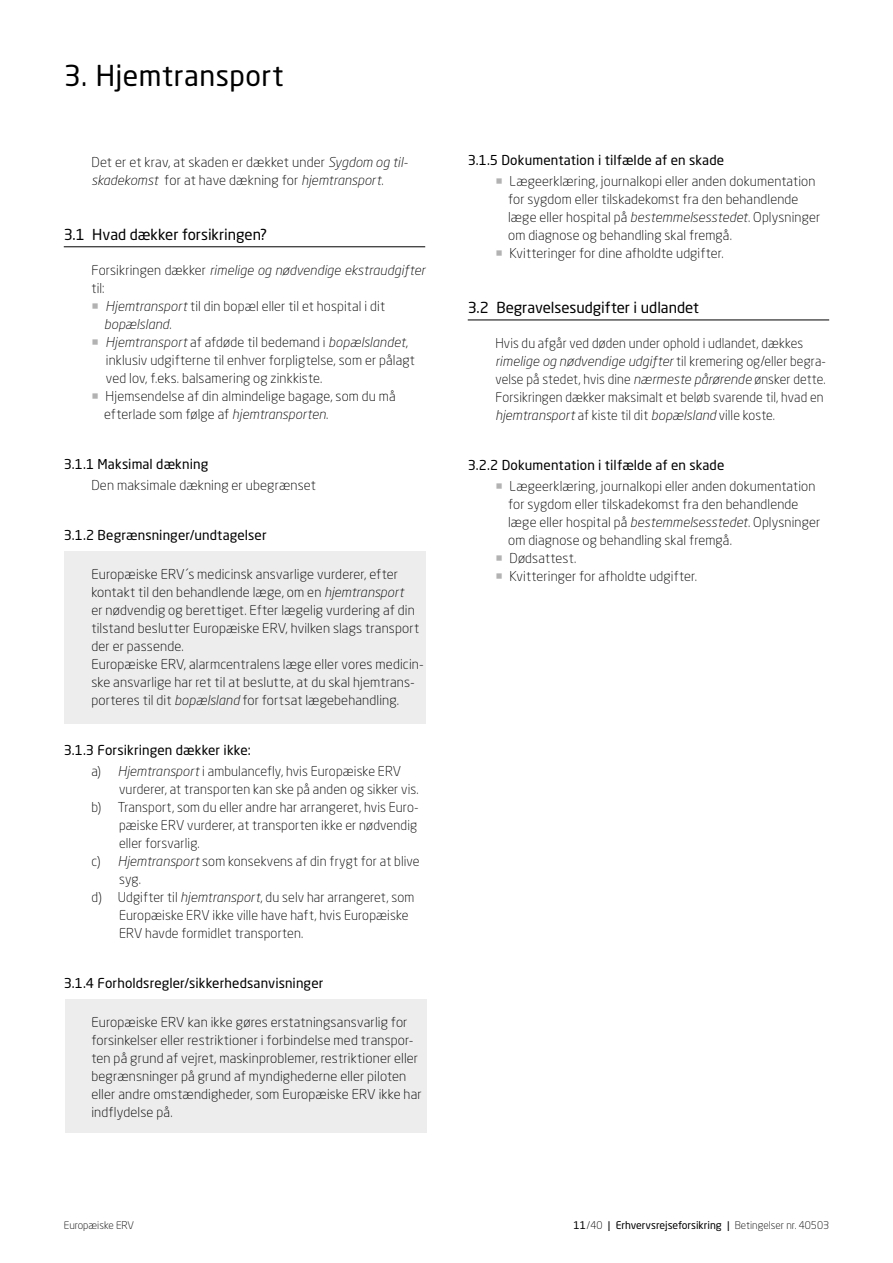
<style>
.page{position:relative;width:893px;height:1263px;background:#fff}
.page>*{position:absolute;margin:0;border:0;box-sizing:border-box;transform-origin:0 0}
.t1{font:28.5px "Neo Sans W1 G";letter-spacing:.02em;color:#000}
.t2{font:15px "Neo Sans W1 G";color:#000}
.t3{font:300 13.5px/18px "Neo Sans W1 G";letter-spacing:.01em;color:#000}
.t4{font:italic 300 13.5px "Neo Sans Pro";letter-spacing:.01em;color:#000}
.t5{font:13.5px "Neo Sans W1 G";letter-spacing:.01em;color:#000}
.t6{font:10.5px "Neo Sans W1 G";color:#000}
.t7{font:300 10.5px "Neo Sans W1 G";color:#000}
.s1{font-family:"Neo Sans Pro";font-style:italic}
.s2{font-family:"Neo Sans W1 G";font-style:normal}
.s3{color:#b3b2b2}
.s4{font-weight:400}
.s5{font-weight:300}
</style>
<div class="page">
<div style="left:65px;top:999px;width:361px;height:134px;background:#ededed"></div>
<div style="left:64px;top:552px;width:361px;height:172px;background:#ededed"></div>
<hr style="left:64px;top:246px;width:361px;height:1px;background:#000">
<hr style="left:468px;top:320px;width:361px;height:1px;background:#000">
<h1 class="t1" style="left:64px;top:58px;width:221px">3. Hjemtransport</h1>
<p class="t3" style="left:91px;top:153px;width:318px">Det er et krav, at skaden er dækket under <span class="s1">Sygdom og til-</span></p>
<p class="t4" style="left:91px;top:172px;width:294px">skadekomst <span class="s2">for at have dækning for</span> hjemtransport<span class="s2">.</span></p>
<p class="t2" style="left:64px;top:225px;width:205px">3.1 Hvad dækker forsikringen?</p>
<p class="t4" style="left:91px;top:262px;width:335px"><span class="s2">Forsikringen dækker</span> rimelige og nødvendige ekstraudgifter</p>
<p class="t3" style="left:91px;top:279px;width:15px">til:</p>
<p class="t3" style="left:91px;top:297px;width:295px"><span class="s3">○</span> <span class="s1">Hjemtransport</span> til din bopæl eller til et hospital i dit</p>
<p class="t4" style="left:104px;top:316px;width:69px">bopælsland<span class="s2">.</span></p>
<p class="t4" style="left:91px;top:334px;width:318px"><span class="s3">○</span> Hjemtransport <span class="s2">af afdøde til bedemand i</span> bopælslandet<span class="s2">,</span></p>
<p class="t3" style="left:106px;top:351px;width:311px">inklusiv udgifterne til enhver forpligtelse, som er pålagt ved lov, f.eks. balsamering og zinkkiste.</p>
<p class="t3" style="left:104px;top:387px;width:293px;text-indent:-13px"><span class="s3">○</span> Hjemsendelse af din almindelige bagage, som du må efterlade som følge af <span class="s1">hjemtransporten</span>.</p>
<p class="t5" style="left:64px;top:456px;width:146px">3.1.1 Maksimal dækning</p>
<p class="t3" style="left:91px;top:476px;width:226px">Den maksimale dækning er ubegrænset</p>
<p class="t5" style="left:64px;top:527px;width:204px">3.1.2 Begrænsninger/undtagelser</p>
<p class="t3" style="left:91px;top:565px;width:334px">Europæiske ERV´s medicinsk ansvarlige vurderer, efter kontakt til den behandlende læge, om en <span class="s1">hjemtransport<br></span>er nødvendig og berettiget. Efter lægelig vurdering af din tilstand beslutter Europæiske ERV, hvilken slags transport der er passende.<br>Europæiske ERV, alarmcentralens læge eller vores medicin&shy;ske ansvarlige har ret til at beslutte, at du skal hjemtrans&shy;porteres til dit <span class="s1">bopælsland</span> for fortsat lægebehandling.</p>
<p class="t3" style="left:91px;top:739px;width:311px;line-height:21px;text-indent:-28px"><span class="s4">3.1.3 Forsikringen dækker ikke:<br></span>a) <span class="s1">Hjemtransport</span> i ambulancefly, hvis Europæiske ERV</p>
<p class="t3" style="left:119px;top:780px;width:301px">vurderer, at transporten kan ske på anden og sikker vis.</p>
<p class="t3" style="left:91px;top:798px;width:329px">b) Transport, som du eller andre har arrangeret, hvis Euro-</p>
<p class="t3" style="left:119px;top:816px;width:300px">pæiske ERV vurderer, at transporten ikke er nødvendig</p>
<p class="t3" style="left:119px;top:834px;width:82px">eller forsvarlig.</p>
<p class="t3" style="left:91px;top:852px;width:330px">c) <span class="s1">Hjemtransport</span> som konsekvens af din frygt for at blive</p>
<p class="t3" style="left:119px;top:870px;width:23px">syg.</p>
<p class="t3" style="left:91px;top:888px;width:324px">d) Udgifter til <span class="s1">hjemtransport</span>, du selv har arrangeret, som</p>
<p class="t3" style="left:119px;top:906px;width:291px">Europæiske ERV ikke ville have haft, hvis Europæiske</p>
<p class="t3" style="left:119px;top:924px;width:186px">ERV havde formidlet transporten.</p>
<p class="t5" style="left:64px;top:975px;width:261px">3.1.4 Forholdsregler/sikkerhedsanvisninger</p>
<p class="t3" style="left:91px;top:1013px;width:332px">Europæiske ERV kan ikke gøres erstatningsansvarlig for forsinkelser eller restriktioner i forbindelse med transpor&shy;ten på grund af vejret, maskinproblemer, restriktioner eller begrænsninger på grund af myndighederne eller piloten eller andre omstændigheder, som Europæiske ERV ikke har indflydelse på.</p>
<p class="t5" style="left:468px;top:152px;width:258px">3.1.5 Dokumentation i tilfælde af en skade</p>
<p class="t3" style="left:508px;top:172px;width:314px;text-indent:-13px"><span class="s3">○</span> Lægeerklæring, journalkopi eller anden dokumentation for sygdom eller tilskadekomst fra den behandlende læge eller hospital på <span class="s1">bestemmelsesstedet</span>. Oplysninger om diagnose og behandling skal fremgå.</p>
<p class="t3" style="left:495px;top:244px;width:230px"><span class="s3">○</span> Kvitteringer for dine afholdte udgifter.</p>
<p class="t2" style="left:468px;top:298px;width:233px">3.2 Begravelsesudgifter i udlandet</p>
<p class="t3" style="left:495px;top:334px;width:309px">Hvis du afgår ved døden under ophold i udlandet, dækkes</p>
<p class="t4" style="left:495px;top:353px;width:332px">rimelige og nødvendige udgifter <span class="s2">til kremering og/eller begra-</span></p>
<p class="t3" style="left:495px;top:370px;width:332px">velse på stedet, hvis dine <span class="s1">nærmeste pårørende</span> ønsker dette.<br>Forsikringen dækker maksimalt et beløb svarende til, hvad en <span class="s1">hjemtransport</span> af kiste til dit <span class="s1">bopælsland</span> ville koste.</p>
<p class="t5" style="left:468px;top:457px;width:258px">3.2.2 Dokumentation i tilfælde af en skade</p>
<p class="t3" style="left:508px;top:477px;width:314px;text-indent:-13px"><span class="s3">○</span> Lægeerklæring, journalkopi eller anden dokumentation for sygdom eller tilskadekomst fra den behandlende læge eller hospital på <span class="s1">bestemmelsesstedet</span>. Oplysninger om diagnose og behandling skal fremgå.</p>
<p class="t3" style="left:495px;top:549px;width:83px"><span class="s3">○</span> Dødsattest.</p>
<p class="t3" style="left:495px;top:567px;width:203px"><span class="s3">○</span> Kvitteringer for afholdte udgifter.</p>
<p class="t7" style="left:64px;top:1219px;width:72px">Europæiske ERV</p>
<p class="t6" style="left:573px;top:1219px;width:257px">11<span class="s5">/40</span> | Erhvervsrejseforsikring | <span class="s5">Betingelser nr. 40503</span></p>
</div>
